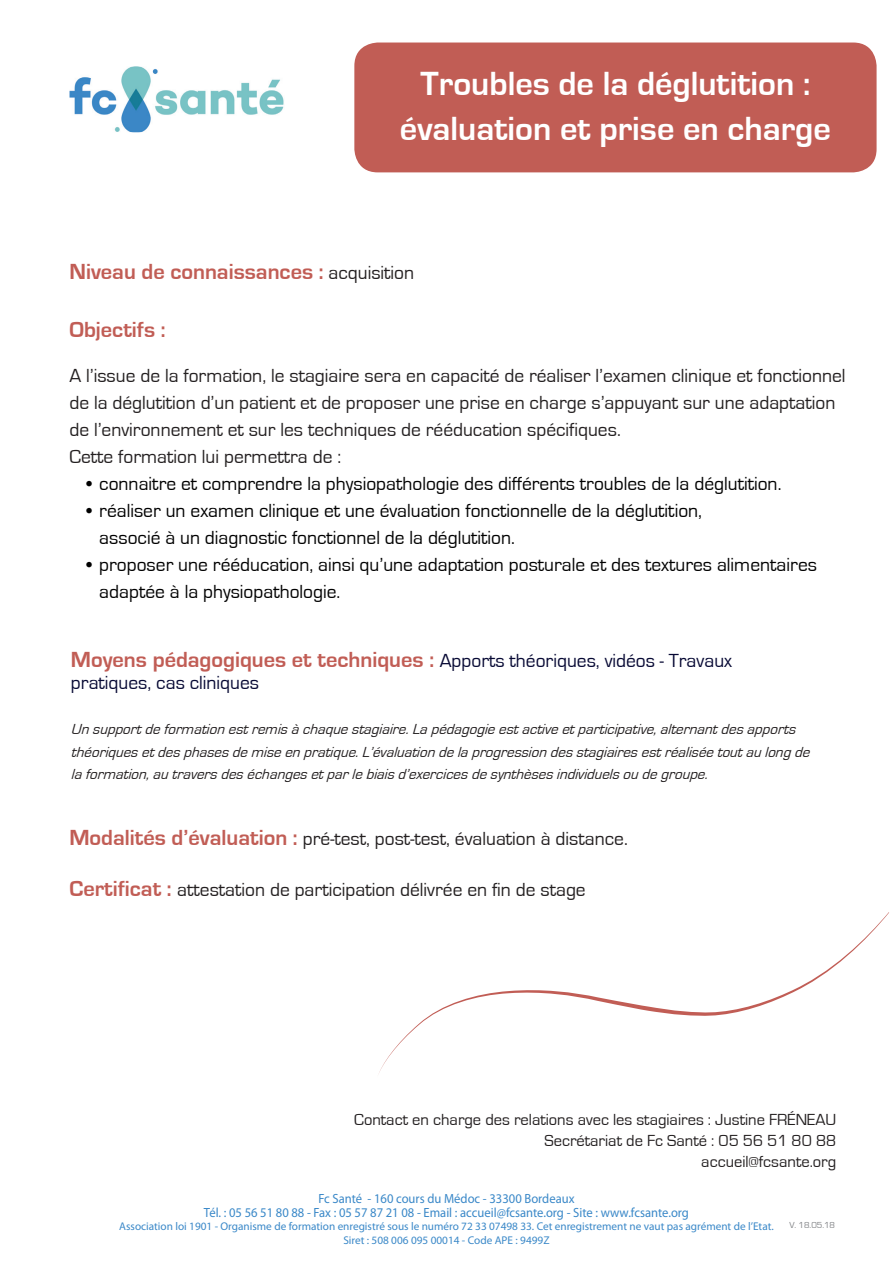
<style>
.page{position:relative;width:893px;height:1263px;background:#fff}
.page>*{position:absolute;margin:0;border:0;box-sizing:border-box;transform-origin:0 0}
.Titre_1_violet{font:700 34.5px/45px "Eurostile";color:#fff;text-align:center}
.Titre_1_violet-2{font:700 22.5px "Eurostile";color:#c15d55}
.Titre_1_violet-3{font:19.5px/27px "Eurostile";color:#231f20}
.Titre_1_violet-4{font:19.5px/27px "Eurostile";color:#000}
.Titre_1_violet-5{font:19.5px/22.5px "Eurostile";color:#070934}
.Titre_1_violet-6{font:16.5px/21px "Eurostile";color:#231f20;text-align:right}
.Titre_1_violet-7{font:italic 15px/22.5px "Eurostile";color:#231f20}
.t1{font:13.35px "Myriad Pro";color:#3a88c8;scale:.95 1}
.t2{font:11.25px "Myriad Pro";color:#3a88c8}
.t3{font:9px "Eurostile";color:#808285}
.s1{font-weight:400;font-size:19.5px;color:#231f20}
.s2{font-weight:700;font-size:22.5px;color:#c15d55}
</style>
<div class="page">
<svg style="left:379px;top:912px;width:510px;height:161px"></svg>
<div style="left:354px;top:43px;width:523px;height:129px;background:#c15d55;border-radius:23px"></div>
<img style="left:69px;top:66px;width:215px;height:66px">
<p class="Titre_1_violet" style="left:400px;top:61px;width:432px">Troubles de la déglutition : évaluation et prise en charge</p>
<p class="Titre_1_violet-2" style="left:69px;top:259px;width:346px">Niveau de connaissances : <span class="s1">acquisition</span></p>
<p class="Titre_1_violet-2" style="left:69px;top:317px;width:98px">Objectifs :</p>
<p class="Titre_1_violet-3" style="left:69px;top:362px;width:778px">A l’issue de la formation, le stagiaire sera en capacité de réaliser l’examen clinique et fonctionnel de la déglutition d’un patient et de proposer une prise en charge s’appuyant sur une adaptation de l’environnement et sur les techniques de rééducation spécifiques.</p>
<p class="Titre_1_violet-3" style="left:69px;top:443px;width:273px">Cette formation lui permettra de :</p>
<p class="Titre_1_violet-4" style="left:86px;top:470px;width:696px">• connaitre et comprendre la physiopathologie des différents troubles de la déglutition.</p>
<p class="Titre_1_violet-4" style="left:99px;top:497px;width:604px;text-indent:-13px">• réaliser un examen clinique et une évaluation fonctionnelle de la déglutition, associé à un diagnostic fonctionnel de la déglutition.</p>
<p class="Titre_1_violet-4" style="left:99px;top:551px;width:719px;text-indent:-13px">• proposer une rééducation, ainsi qu’une adaptation posturale et des textures alimentaires adaptée à la physiopathologie.</p>
<p class="Titre_1_violet-5" style="left:71px;top:650px;width:663px"><span class="s2">Moyens pédagogiques et techniques :</span> Apports théoriques, vidéos - Travaux pratiques, cas cliniques</p>
<p class="Titre_1_violet-7" style="left:71px;top:718px;width:744px">Unsupportdeformationestremisàchaquestagiaire.Lapédagogieestactiveetparticipative,alternantdesapports théoriquesetdesphasesdemiseenpratique.L’évaluationdelaprogressiondesstagiairesestréaliséetoutaulongde laformation,autraversdeséchangesetparlebiaisd’exercicesdesynthèsesindividuelsoudegroupe.</p>
<p class="Titre_1_violet-3" style="left:69px;top:826px;width:560px"><span class="s2">Modalités d’évaluation :</span> pré-test, post-test, évaluation à distance.</p>
<p class="Titre_1_violet-3" style="left:69px;top:877px;width:518px"><span class="s2">Certificat :</span> attestation de participation délivrée en fin de stage</p>
<p class="Titre_1_violet-6" style="left:354px;top:1109px;width:484px">Contact en charge des relations avec les stagiaires : Justine FRÉNEAU<br>Secrétariat de Fc Santé : 05 56 51 80 88</p>
<p class="Titre_1_violet-6" style="left:701px;top:1151px;width:137px">accueil@fcsante.org</p>
<p class="t1" style="left:318px;top:1190px;width:271px">Fc Santé - 160 cours du Médoc - 33300 Bordeaux</p>
<p class="t1" style="left:204px;top:1204px;width:512px">Tél. : 05 56 51 80 88 - Fax : 05 57 87 21 08 - Email : accueil@fcsante.org - Site : www.fcsante.org</p>
<p class="t2" style="left:119px;top:1219px;width:656px">Association loi 1901 - Organisme de formation enregistré sous le numéro 72 33 07498 33. Cet enregistrement ne vaut pas agrément de l’Etat.</p>
<p class="t2" style="left:343px;top:1233px;width:208px">Siret : 508 006 095 00014 - Code APE : 9499Z</p>
<p class="t3" style="left:789px;top:1220px;width:47px">V. 18.05.18</p>
</div>
